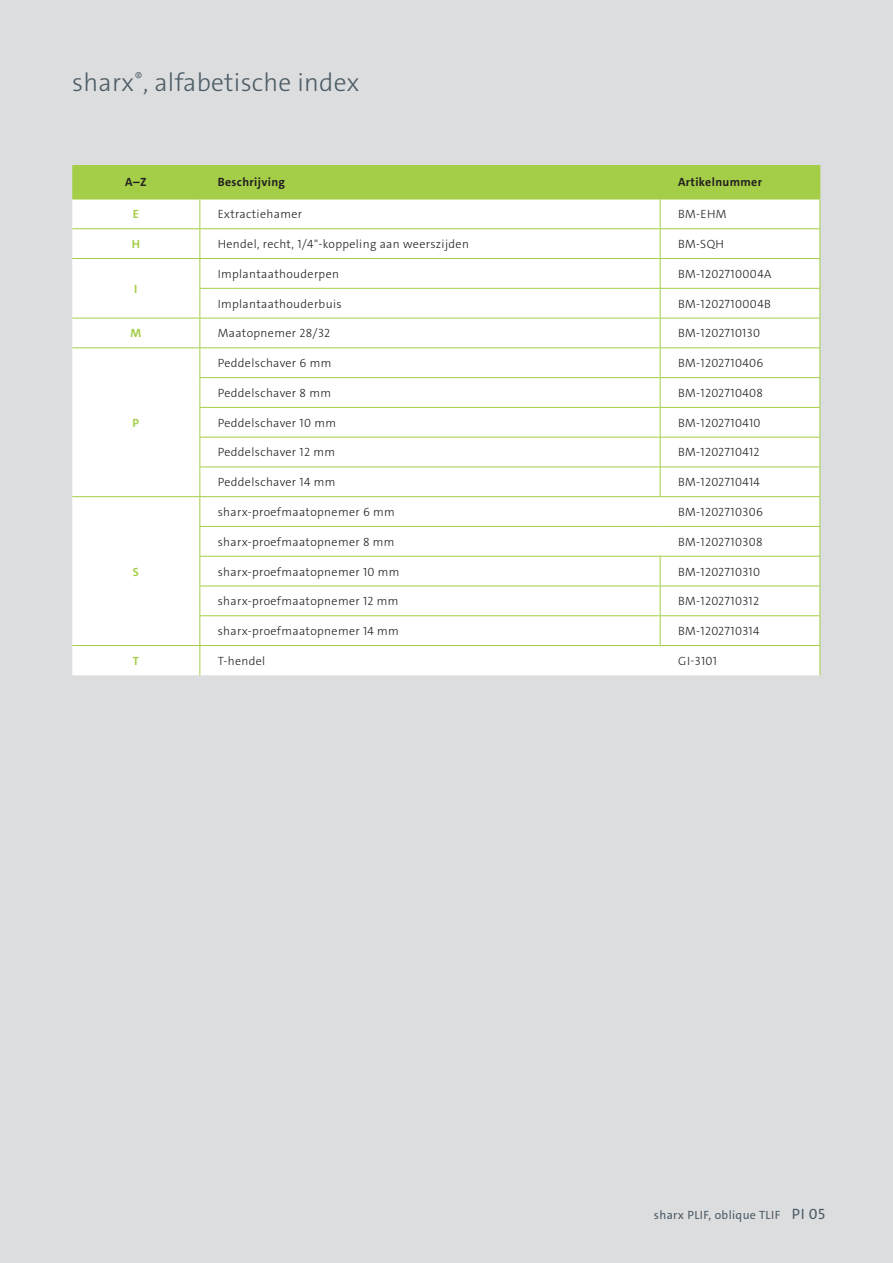
<style>
.page{position:relative;width:893px;height:1263px;background:#dcdddf}
.page>*{position:absolute;margin:0;border:0;box-sizing:border-box;transform-origin:0 0}
.t1{font:300 25.5px "The Sans C4 s";letter-spacing:.01em;color:#4c5c65}
.t2{font:300 12px "The Sans C4 s";letter-spacing:.03em;color:#231f20}
.t3{font:700 12px "The Sans C4 s";letter-spacing:.03em;color:#231f20}
.t4{font:12px "The Sans C4 s";letter-spacing:.03em;color:#4c5c65}
.t5{font:700 12px "The Sans C4 s";color:#a4ce48}
.s1{font-size:15px}
</style>
<div class="page">
<svg style="left:72px;top:165px;width:748px;height:510px;background:#f6faed"></svg>
<h1 class="t1" style="left:72px;top:66px;width:289px">sharx<sup>®</sup>, alfabetische index</h1>
<p class="t3" style="left:125px;top:174px;width:23px">A–Z</p>
<p class="t3" style="left:218px;top:174px;width:69px">Beschrijving</p>
<p class="t3" style="left:678px;top:174px;width:86px">Artikelnummer</p>
<p class="t5" style="left:133px;top:207px;width:8px">E</p>
<p class="t2" style="left:218px;top:207px;width:86px">Extractiehamer</p>
<p class="t2" style="left:678px;top:207px;width:50px">BM-EHM</p>
<p class="t5" style="left:132px;top:236px;width:10px">H</p>
<p class="t2" style="left:218px;top:236px;width:253px">Hendel, recht, 1/4"-koppeling aan weerszijden</p>
<p class="t2" style="left:678px;top:236px;width:47px">BM-SQH</p>
<p class="t5" style="left:134px;top:281px;width:5px">I</p>
<p class="t2" style="left:218px;top:266px;width:123px">Implantaathouderpen</p>
<p class="t2" style="left:678px;top:266px;width:95px">BM-1202710004A</p>
<p class="t2" style="left:218px;top:296px;width:125px">Implantaathouderbuis</p>
<p class="t2" style="left:678px;top:296px;width:94px">BM-1202710004B</p>
<p class="t5" style="left:130px;top:326px;width:12px">M</p>
<p class="t2" style="left:218px;top:326px;width:114px">Maatopnemer 28/32</p>
<p class="t2" style="left:678px;top:326px;width:84px">BM-1202710130</p>
<p class="t5" style="left:133px;top:415px;width:8px">P</p>
<p class="t5" style="left:133px;top:564px;width:8px">S</p>
<p class="t2" style="left:218px;top:355px;width:115px">Peddelschaver 6 mm</p>
<p class="t2" style="left:678px;top:355px;width:87px">BM-1202710406</p>
<p class="t2" style="left:218px;top:385px;width:115px">Peddelschaver 8 mm</p>
<p class="t2" style="left:678px;top:385px;width:87px">BM-1202710408</p>
<p class="t2" style="left:218px;top:415px;width:120px">Peddelschaver 10 mm</p>
<p class="t2" style="left:678px;top:415px;width:84px">BM-1202710410</p>
<p class="t2" style="left:218px;top:445px;width:119px">Peddelschaver 12 mm</p>
<p class="t2" style="left:678px;top:445px;width:83px">BM-1202710412</p>
<p class="t2" style="left:218px;top:474px;width:119px">Peddelschaver 14 mm</p>
<p class="t2" style="left:678px;top:474px;width:84px">BM-1202710414</p>
<p class="t2" style="left:218px;top:504px;width:179px">sharx-proefmaatopnemer 6 mm</p>
<p class="t2" style="left:678px;top:504px;width:87px">BM-1202710306</p>
<p class="t2" style="left:218px;top:534px;width:178px">sharx-proefmaatopnemer 8 mm</p>
<p class="t2" style="left:678px;top:534px;width:86px">BM-1202710308</p>
<p class="t2" style="left:218px;top:564px;width:183px">sharx-proefmaatopnemer 10 mm</p>
<p class="t2" style="left:678px;top:564px;width:84px">BM-1202710310</p>
<p class="t2" style="left:218px;top:593px;width:182px">sharx-proefmaatopnemer 12 mm</p>
<p class="t2" style="left:678px;top:593px;width:83px">BM-1202710312</p>
<p class="t2" style="left:218px;top:623px;width:183px">sharx-proefmaatopnemer 14 mm</p>
<p class="t2" style="left:678px;top:623px;width:83px">BM-1202710314</p>
<p class="t5" style="left:133px;top:653px;width:8px">T</p>
<p class="t2" style="left:218px;top:653px;width:49px">T-hendel</p>
<p class="t2" style="left:678px;top:653px;width:40px">GI-3101</p>
<p class="t4" style="left:654px;top:1207px;width:172px">sharx PLIF, oblique TLIF <span class="s1">PI 05</span></p>
</div>
